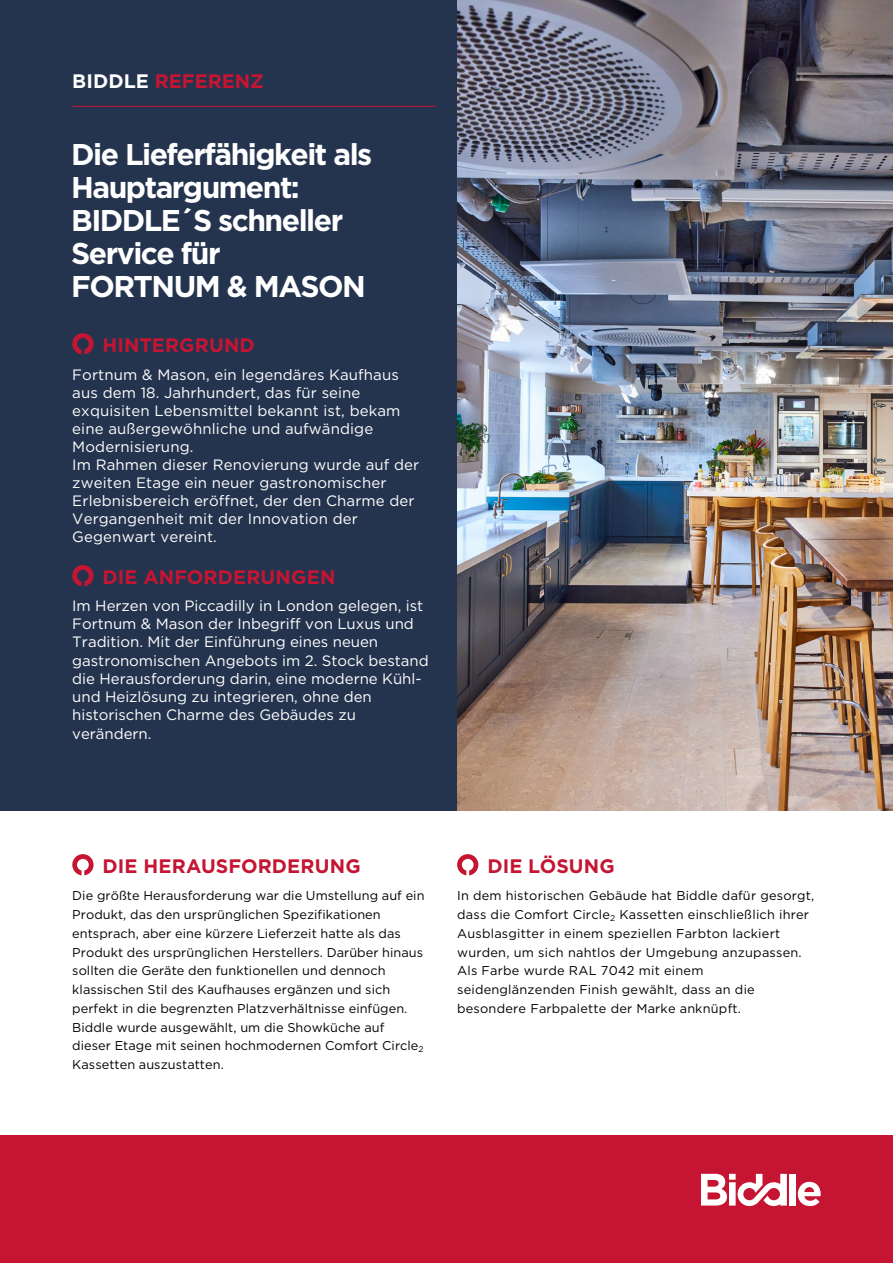
<style>
.page{position:relative;width:893px;height:1263px;background:#fff}
.page>*{position:absolute;margin:0;border:0;box-sizing:border-box;transform-origin:0 0}
.t1{font:700 30px/33px "Gotham";letter-spacing:-.05em;color:#fff}
.t2{font:700 19.5px "Gotham";letter-spacing:.005em;color:#c51532}
.t3{font:15px/18px "Gotham";color:#fff}
.t4{font:12.75px/18.8px "Gotham";letter-spacing:.005em;color:#000}
.s1{color:#fff}
</style>
<div class="page">
<div style="left:0;top:1136px;width:893px;height:127px;background:#c51532"></div>
<div style="left:0;top:0;width:893px;height:810px;background:#25344e"></div>
<hr style="left:72px;top:106px;width:364px;height:1px;background:#c51532">
<svg style="left:72px;top:333px;width:22px;height:21px"></svg>
<svg style="left:72px;top:854px;width:22px;height:21px"></svg>
<img style="left:457px;top:0;width:436px;height:810px">
<svg style="left:72px;top:565px;width:22px;height:21px"></svg>
<svg style="left:457px;top:854px;width:21px;height:21px"></svg>
<div style="left:789px;top:1174px;width:7px;height:31px;background:#fff"></div>
<svg style="left:798px;top:1182px;width:23px;height:24px"></svg>
<svg style="left:701px;top:1174px;width:86px;height:32px"></svg>
<h2 class="t2" style="left:72px;top:69px;width:193px"><span class="s1">BIDDLE</span> REFERENZ</h2>
<h1 class="t1" style="left:71px;top:138px;width:303px">Die Lieferfähigkeit als<br>Hauptargument:<br>BIDDLE´S schneller<br>Service für<br>FORTNUM &amp; MASON</h1>
<h2 class="t2" style="left:103px;top:332px;width:154px">HINTERGRUND</h2>
<p class="t3" style="left:72px;top:366px;width:348px">Fortnum &amp; Mason, ein legendäres Kaufhaus aus dem 18. Jahrhundert, das für seine exquisiten Lebensmittel bekannt ist, bekam eine außergewöhnliche und aufwändige Modernisierung.<br>Im Rahmen dieser Renovierung wurde auf der zweiten Etage ein neuer gastronomischer Erlebnisbereich eröffnet, der den Charme der Vergangenheit mit der Innovation der Gegenwart vereint.</p>
<h2 class="t2" style="left:103px;top:564px;width:234px">DIE ANFORDERUNGEN</h2>
<p class="t3" style="left:72px;top:596px;width:358px">Im Herzen von Piccadilly in London gelegen, ist Fortnum &amp; Mason der Inbegriff von Luxus und Tradition. Mit der Einführung eines neuen gastronomischen Angebots im 2. Stock bestand die Herausforderung darin, eine moderne Kühl&shy;und Heizlösung zu integrieren, ohne den historischen Charme des Gebäudes zu verändern.</p>
<h2 class="t2" style="left:103px;top:853px;width:260px">DIE HERAUSFORDERUNG</h2>
<p class="t4" style="left:72px;top:886px;width:354px">Die größte Herausforderung war die Umstellung auf ein Produkt, das den ursprünglichen Spezifikationen entsprach, aber eine kürzere Lieferzeit hatte als das Produkt des ursprünglichen Herstellers. Darüber hinaus sollten die Geräte den funktionellen und dennoch klassischen Stil des Kaufhauses ergänzen und sich perfekt in die begrenzten Platzverhältnisse einfügen.<br>Biddle wurde ausgewählt, um die Showküche auf dieser Etage mit seinen hochmodernen Comfort Circle<sub>2<br></sub>Kassetten auszustatten.</p>
<h2 class="t2" style="left:487px;top:853px;width:129px">DIE LÖSUNG</h2>
<p class="t4" style="left:457px;top:886px;width:359px">In dem historischen Gebäude hat Biddle dafür gesorgt, dass die Comfort Circle<sub>2</sub> Kassetten einschließlich ihrer Ausblasgitter in einem speziellen Farbton lackiert wurden, um sich nahtlos der Umgebung anzupassen.<br>Als Farbe wurde RAL 7042 mit einem seidenglänzenden Finish gewählt, dass an die besondere Farbpalette der Marke anknüpft.</p>
</div>
